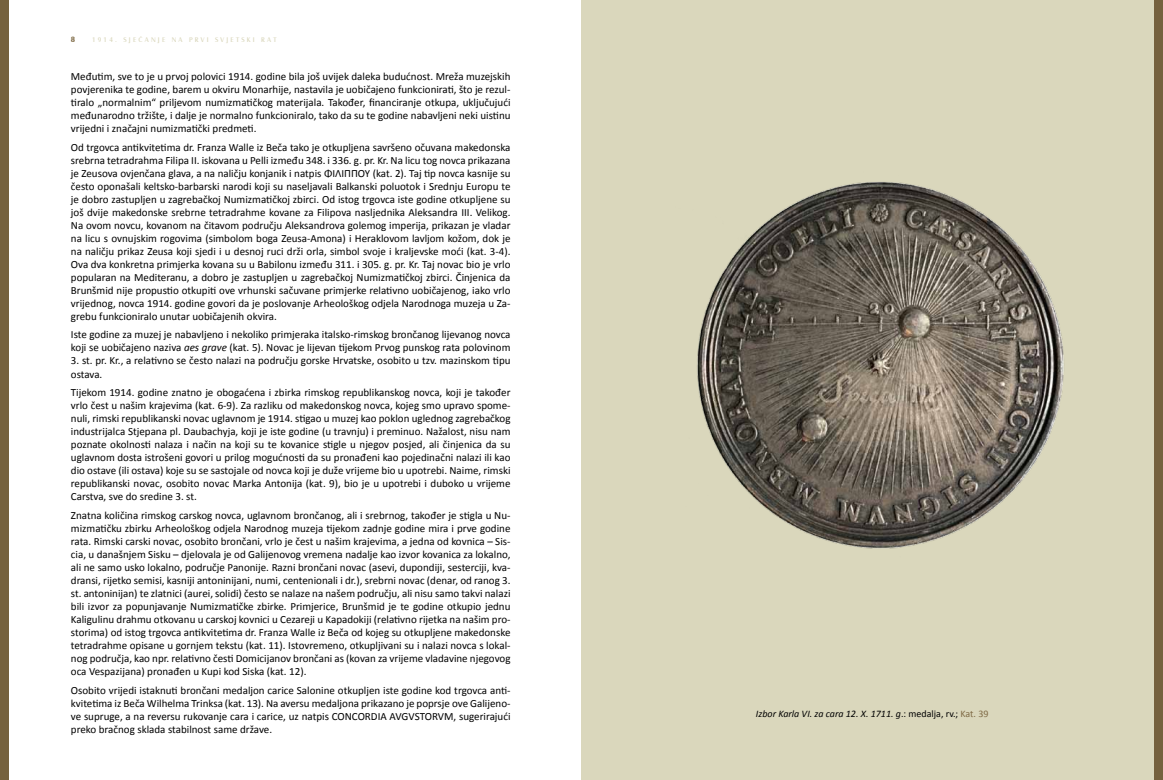
<style>
.page{position:relative;width:1163px;height:780px;background:#fff}
.page>*{position:absolute;margin:0;border:0;box-sizing:border-box;transform-origin:0 0}
.t1{font:11px/13px "Calibri";color:#000;text-align:justify}
.t2{font:italic 10px "Calibri";color:#000}
.t3{font:700 8px "Castle T";color:#7e6944}
.t4{font:7px "Castle T";letter-spacing:.32em;color:#dad7bc}
.s1{font-style:italic}
.s2{font-style:normal}
.s3{font-style:normal;color:#7e6944}
</style>
<div class="page">
<div style="left:581px;top:0;width:581px;height:780px;background:#dad7bc"></div>
<div style="left:1154px;top:0;width:8px;height:780px;background:#75613e"></div>
<div style="left:0;top:0;width:9px;height:780px;background:#75613e"></div>
<img style="left:697px;top:182px;width:367px;height:367px">
<p class="t3" style="left:71px;top:34px;width:6px">8</p>
<p class="t4" style="left:92px;top:35px;width:186px">1914. SJEĆANJE NA PRVI SVJETSKI RAT</p>
<p class="t1" style="left:71px;top:70px;width:441px">Međutim, sve to je u prvoj polovici 1914. godine bila još uvijek daleka budućnost. Mreža muzejskih povjerenika te godine, barem u okviru Monarhije, nastavila je uobičajeno funkcionirati, što je rezul&shy;tiralo „normalnim“ priljevom numizmatičkog materijala. Također, financiranje otkupa, uključujući međunarodno tržište, i dalje je normalno funkcioniralo, tako da su te godine nabavljeni neki uistinu vrijedni i značajni numizmatički predmeti.</p>
<p class="t1" style="left:71px;top:140px;width:441px">Od trgovca antikvitetima dr. Franza Walle iz Beča tako je otkupljena savršeno očuvana makedonska srebrna tetradrahma Filipa II. iskovana u Pelli između 348. i 336. g. pr. Kr. Na licu tog novca prikazana je Zeusova ovjenčana glava, a na naličju konjanik i natpis ΦΙΛΙΠΠΟΥ (kat. 2). Taj tip novca kasnije su često oponašali keltsko-barbarski narodi koji su naseljavali Balkanski poluotok i Srednju Europu te je dobro zastupljen u zagrebačkoj Numizmatičkoj zbirci. Od istog trgovca iste godine otkupljene su još dvije makedonske srebrne tetradrahme kovane za Filipova nasljednika Aleksandra III. Velikog.<br>Na ovom novcu, kovanom na čitavom području Aleksandrova golemog imperija, prikazan je vladar na licu s ovnujskim rogovima (simbolom boga Zeusa-Amona) i Heraklovom lavljom kožom, dok je na naličju prikaz Zeusa koji sjedi i u desnoj ruci drži orla, simbol svoje i kraljevske moći (kat. 3-4).<br>Ova dva konkretna primjerka kovana su u Babilonu između 311. i 305. g. pr. Kr. Taj novac bio je vrlo popularan na Mediteranu, a dobro je zastupljen u zagrebačkoj Numizmatičkoj zbirci. Činjenica da Brunšmid nije propustio otkupiti ove vrhunski sačuvane primjerke relativno uobičajenog, iako vrlo vrijednog, novca 1914. godine govori da je poslovanje Arheološkog odjela Narodnoga muzeja u Za&shy;grebu funkcioniralo unutar uobičajenih okvira.</p>
<p class="t1" style="left:71px;top:328px;width:441px">Iste godine za muzej je nabavljeno i nekoliko primjeraka italsko-rimskog brončanog lijevanog novca koji se uobičajeno naziva <span class="s1">aes grave</span> (kat. 5). Novac je lijevan tijekom Prvog punskog rata polovinom</p>
<p class="t1" style="left:71px;top:354px;width:441px">3. st. pr. Kr., a relativno se često nalazi na području gorske Hrvatske, osobito u tzv. mazinskom tipu ostava.</p>
<p class="t1" style="left:71px;top:386px;width:441px">Tijekom 1914. godine znatno je obogaćena i zbirka rimskog republikanskog novca, koji je također vrlo čest u našim krajevima (kat. 6-9). Za razliku od makedonskog novca, kojeg smo upravo spome&shy;nuli, rimski republikanski novac uglavnom je 1914. stigao u muzej kao poklon uglednog zagrebačkog industrijalca Stjepana pl. Daubachyja, koji je iste godine (u travnju) i preminuo. Nažalost, nisu nam poznate okolnosti nalaza i način na koji su te kovanice stigle u njegov posjed, ali činjenica da su uglavnom dosta istrošeni govori u prilog mogućnosti da su pronađeni kao pojedinačni nalazi ili kao dio ostave (ili ostava) koje su se sastojale od novca koji je duže vrijeme bio u upotrebi. Naime, rimski republikanski novac, osobito novac Marka Antonija (kat. 9), bio je u upotrebi i duboko u vrijeme Carstva, sve do sredine 3. st.</p>
<p class="t1" style="left:71px;top:509px;width:441px">Znatna količina rimskog carskog novca, uglavnom brončanog, ali i srebrnog, također je stigla u Nu&shy;mizmatičku zbirku Arheološkog odjela Narodnog muzeja tijekom zadnje godine mira i prve godine rata. Rimski carski novac, osobito brončani, vrlo je čest u našim krajevima, a jedna od kovnica – Sis&shy;cia, u današnjem Sisku – djelovala je od Galijenovog vremena nadalje kao izvor kovanica za lokalno, ali ne samo usko lokalno, područje Panonije. Razni brončani novac (asevi, dupondiji, sesterciji, kva&shy;dransi, rijetko semisi, kasniji antoninijani, numi, centenionali i dr.), srebrni novac (denar, od ranog 3. st. antoninijan) te zlatnici (aurei, solidi) često se nalaze na našem području, ali nisu samo takvi nalazi bili izvor za popunjavanje Numizmatičke zbirke. Primjerice, Brunšmid je te godine otkupio jednu Kaligulinu drahmu otkovanu u carskoj kovnici u Cezareji u Kapadokiji (relativno rijetka na našim pro&shy;storima) od istog trgovca antikvitetima dr. Franza Walle iz Beča od kojeg su otkupljene makedonske tetradrahme opisane u gornjem tekstu (kat. 11). Istovremeno, otkupljivani su i nalazi novca s lokal&shy;nog područja, kao npr. relativno česti Domicijanov brončani as (kovan za vrijeme vladavine njegovog oca Vespazijana) pronađen u Kupi kod Siska (kat. 12).</p>
<p class="t1" style="left:71px;top:683px;width:441px">Osobito vrijedi istaknuti brončani medaljon carice Salonine otkupljen iste godine kod trgovca anti&shy;kvitetima iz Beča Wilhelma Trinksa (kat. 13). Na aversu medaljona prikazano je poprsje ove Galijeno&shy;ve supruge, a na reversu rukovanje cara i carice, uz natpis CONCORDIA AVGVSTORVM, sugerirajući preko bračnog sklada stabilnost same države.</p>
<p class="t2" style="left:755px;top:706px;width:234px">Izbor Karla VI. za cara 12. X. 1711. g<span class="s2">.: medalja, rv.;</span> <span class="s3">Kat. 39</span></p>
</div>
